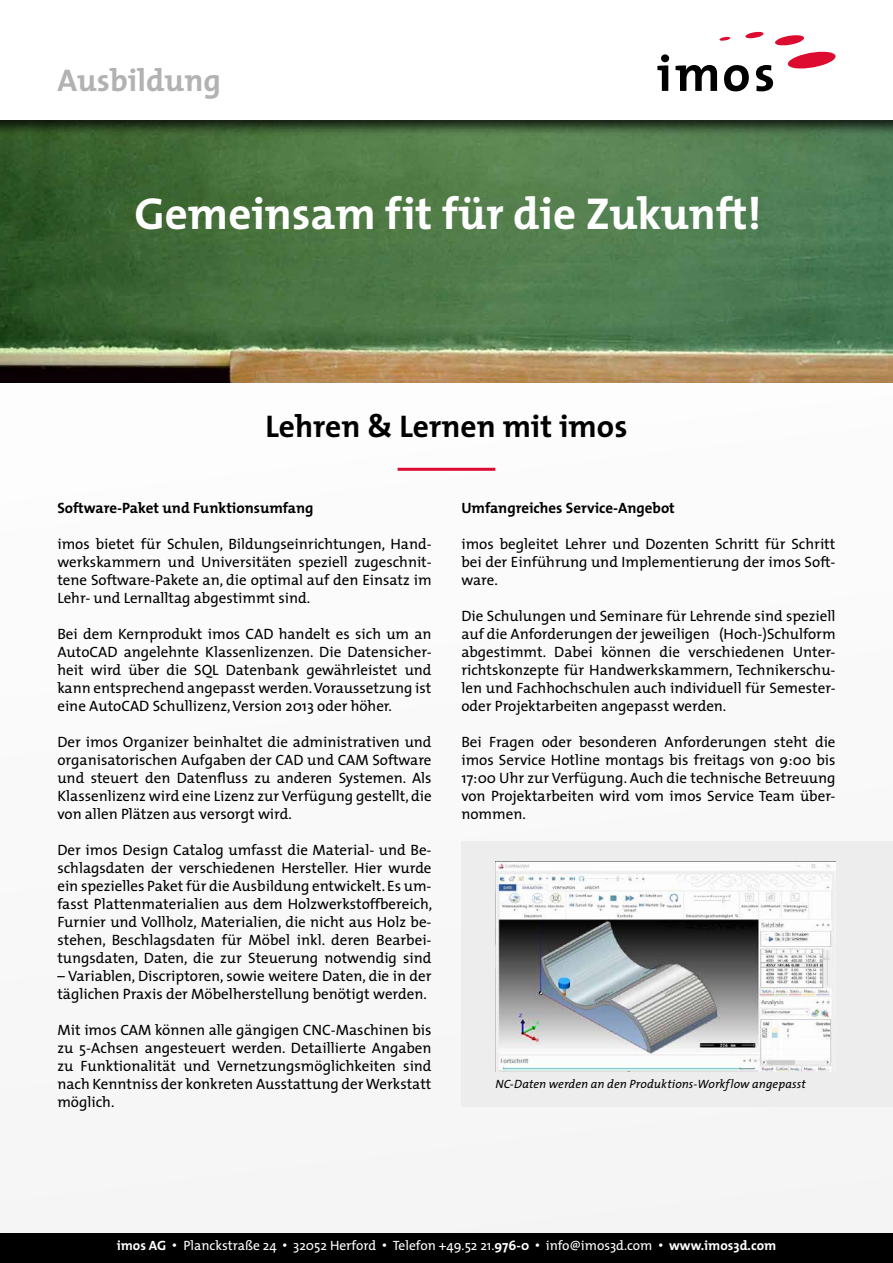
<style>
.page{position:relative;width:893px;height:1263px;background:#fff}
.page>*{position:absolute;margin:0;border:0;box-sizing:border-box;transform-origin:0 0}
.t1{font:700 45px "The Mix";color:#fff}
.t2{font:700 31.5px "The Mix";color:#000}
.t3{font:700 31.5px "The Mix";color:#b3b2b2}
.t4{font:15px/18px "The Mix";color:#000;text-align:justify}
.t5{font:700 15px "The Mix";color:#000}
.t6{font:13.5px "The Mix";color:#fff}
.t7{font:italic 12px "The Mix";letter-spacing:.005em;color:#000}
.s1{font-weight:700}
.s2{font-family:"Arial"}
</style>
<div class="page">
<div style="left:0;top:127px;width:893px;height:1136px;background:#f9f9f9"></div>
<div style="left:0;top:119px;width:893px;height:265px;background:#000;opacity:.75"></div>
<svg style="left:657px;top:54px;width:12px;height:37px"></svg>
<svg style="left:675px;top:31px;width:161px;height:60px"></svg>
<hr style="left:398px;top:468px;width:97px;height:3px;background:#dd0b2f">
<div style="left:0;top:1233px;width:893px;height:30px;background:#000"></div>
<div style="left:461px;top:841px;width:432px;height:266px;background:#ededed"></div>
<img style="left:495px;top:861px;width:341px;height:210px">
<h2 class="t3" style="left:57px;top:54px;width:165px">Ausbildung</h2>
<h1 class="t1" style="left:135px;top:176px;width:628px">Gemeinsam fit für die Zukunft!</h1>
<h2 class="t2" style="left:265px;top:400px;width:363px">Lehren &amp; Lernen mit imos</h2>
<p class="t5" style="left:57px;top:495px;width:258px">Software-Paket und Funktionsumfang</p>
<p class="t4" style="left:57px;top:534px;width:376px">imos bietet für Schulen, Bildungseinrichtungen, Hand&shy;werkskammern und Universitäten speziell zugeschnit&shy;tene Software-Pakete an, die optimal auf den Einsatz im Lehr- und Lernalltag abgestimmt sind.</p>
<p class="t4" style="left:57px;top:624px;width:376px">Bei dem Kernprodukt imos CAD handelt es sich um an AutoCAD angelehnte Klassenlizenzen. Die Datensicher&shy;heit wird über die SQL Datenbank gewährleistet und kann entsprechend angepasst werden. Voraussetzung ist eine AutoCAD Schullizenz, Version 2013 oder höher.</p>
<p class="t4" style="left:57px;top:732px;width:376px">Der imos Organizer beinhaltet die administrativen und organisatorischen Aufgaben der CAD und CAM Software und steuert den Datenfluss zu anderen Systemen. Als Klassenlizenz wird eine Lizenz zur Verfügung gestellt, die von allen Plätzen aus versorgt wird.</p>
<p class="t4" style="left:57px;top:840px;width:376px">Der imos Design Catalog umfasst die Material- und Be&shy;schlagsdaten der verschiedenen Hersteller. Hier wurde ein spezielles Paket für die Ausbildung entwickelt. Es um&shy;fasst Plattenmaterialien aus dem Holzwerkstoffbereich, Furnier und Vollholz, Materialien, die nicht aus Holz be&shy;stehen, Beschlagsdaten für Möbel inkl. deren Bearbei&shy;tungsdaten, Daten, die zur Steuerung notwendig sind</p>
<p class="t4" style="left:57px;top:966px;width:376px">– Variablen, Discriptoren, sowie weitere Daten, die in der täglichen Praxis der Möbelherstellung benötigt werden.</p>
<p class="t4" style="left:57px;top:1020px;width:376px">Mit imos CAM können alle gängigen CNC-Maschinen bis zu 5-Achsen angesteuert werden. Detaillierte Angaben zu Funktionalität und Vernetzungsmöglichkeiten sind nach Kenntniss der konkreten Ausstattung der Werkstatt möglich.</p>
<p class="t5" style="left:461px;top:495px;width:215px">Umfangreiches Service-Angebot</p>
<p class="t4" style="left:461px;top:534px;width:376px">imos begleitet Lehrer und Dozenten Schritt für Schritt bei der Einführung und Implementierung der imos Soft&shy;ware.</p>
<p class="t4" style="left:461px;top:606px;width:376px">Die Schulungen und Seminare für Lehrende sind speziell auf die Anforderungen der jeweiligen (Hoch-)Schulform abgestimmt. Dabei können die verschiedenen Unter&shy;richtskonzepte für Handwerkskammern, Technikerschu&shy;len und Fachhochschulen auch individuell für Semester&shy;oder Projektarbeiten angepasst werden.</p>
<p class="t4" style="left:461px;top:732px;width:376px">Bei Fragen oder besonderen Anforderungen steht die imos Service Hotline montags bis freitags von 9:00 bis 17:00 Uhr zur Verfügung. Auch die technische Betreuung von Projektarbeiten wird vom imos Service Team über&shy;nommen.</p>
<p class="t7" style="left:495px;top:1074px;width:312px">NC-Daten werden an den Produktions-Workflow angepasst</p>
<p class="t6" style="left:117px;top:1235px;width:661px"><span class="s1">imos AG</span> <span class="s2">•</span> Planckstraße 24 <span class="s2">•</span> 32052 Herford <span class="s2">•</span> Telefon +49.52 21.<span class="s1">976-0</span> <span class="s2">•</span> info@imos3d.com <span class="s2">•</span> <span class="s1">www.imos3d.com</span></p>
</div>
